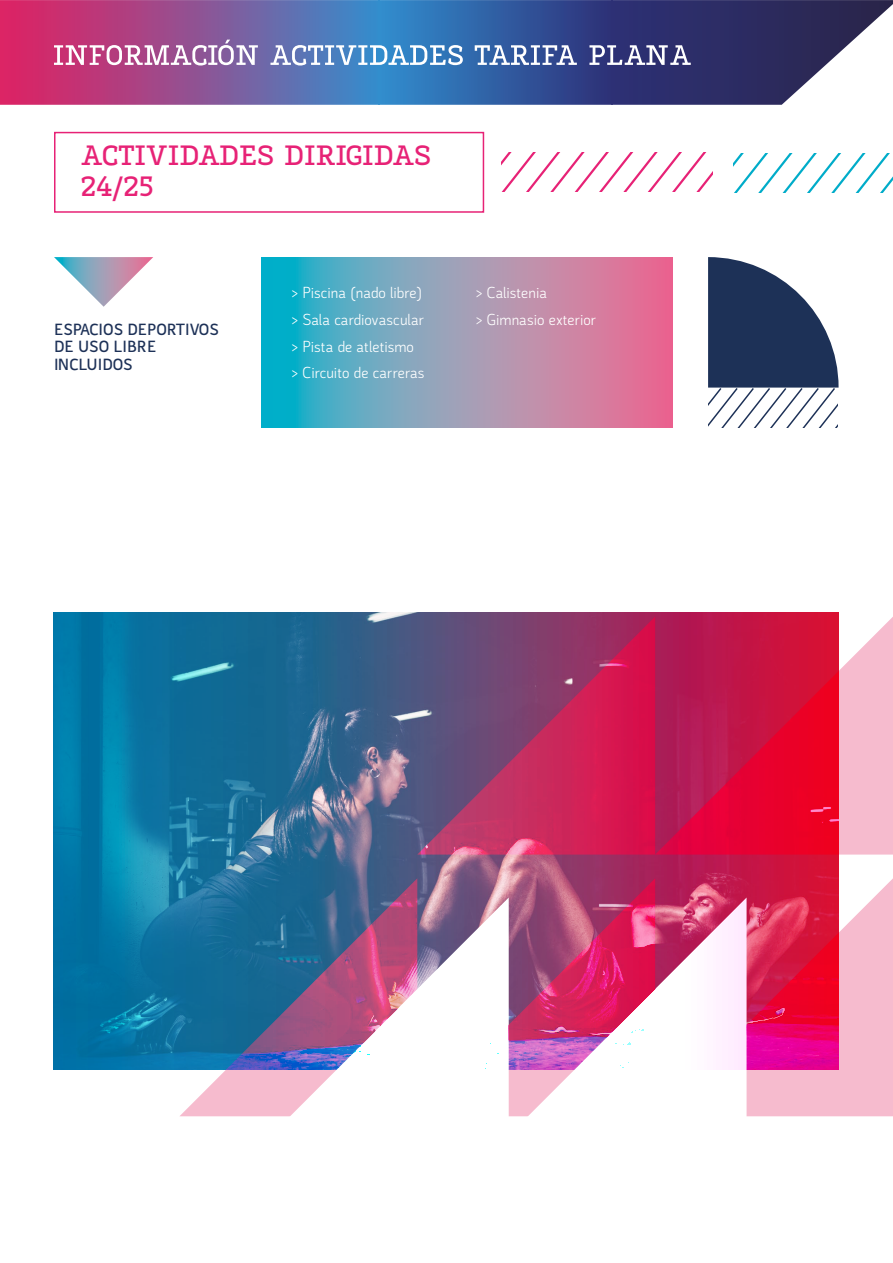
<style>
.page{position:relative;width:893px;height:1263px;background:#fff}
.page>*{position:absolute;margin:0;border:0;box-sizing:border-box;transform-origin:0 0}
.t1{font:700 28.5px/30.8px "Malacitana";color:#e72276}
.t2{font:16.5px/26.8px "Malacitana Sans Regular";color:#fff}
.t3{font:16.5px/17.9px "Malacitana Sans Bold";color:#1d3157}
</style>
<div class="page">
<svg style="left:179px;top:1069px;width:92px;height:47px;fill:#f6bbce"></svg>
<svg style="left:747px;top:878px;width:146px;height:238px;background:#f6bfd1"></svg>
<svg style="left:839px;top:617px;width:54px;height:237px;background:#f7c2d3"></svg>
<svg style="left:271px;top:1069px;width:238px;height:48px"></svg>
<svg style="left:509px;top:1069px;width:238px;height:48px"></svg>
<svg style="left:262px;top:257px;width:411px;height:171px;background:#9397b2"></svg>
<svg style="left:733px;top:153px;width:160px;height:40px"></svg>
<svg style="left:502px;top:152px;width:211px;height:39px"></svg>
<div style="left:54px;top:132px;width:430px;height:81px;border:2px solid #e72276"></div>
<svg style="left:54px;top:257px;width:99px;height:50px"></svg>
<svg style="left:708px;top:257px;width:131px;height:171px"></svg>
<img style="left:54px;top:612px;width:785px;height:457px">
<svg style="left:0;top:0;width:893px;height:105px;background:#665690"></svg>
<svg style="left:54px;top:40px;width:637px;height:26px"></svg>
<h1 class="t1" style="left:80px;top:138px;width:352px">ACTIVIDADES DIRIGIDAS<br>24/25</h1>
<p class="t3" style="left:54px;top:319px;width:166px">ESPACIOS DEPORTIVOS<br>DE USO LIBRE<br>INCLUIDOS</p>
<p class="t2" style="left:291px;top:278px;width:135px">&gt; Piscina (nado libre) &gt; Sala cardiovascular &gt; Pista de atletismo &gt; Circuito de carreras</p>
<p class="t2" style="left:476px;top:278px;width:122px">&gt; Calistenia<br>&gt; Gimnasio exterior</p>
</div>
